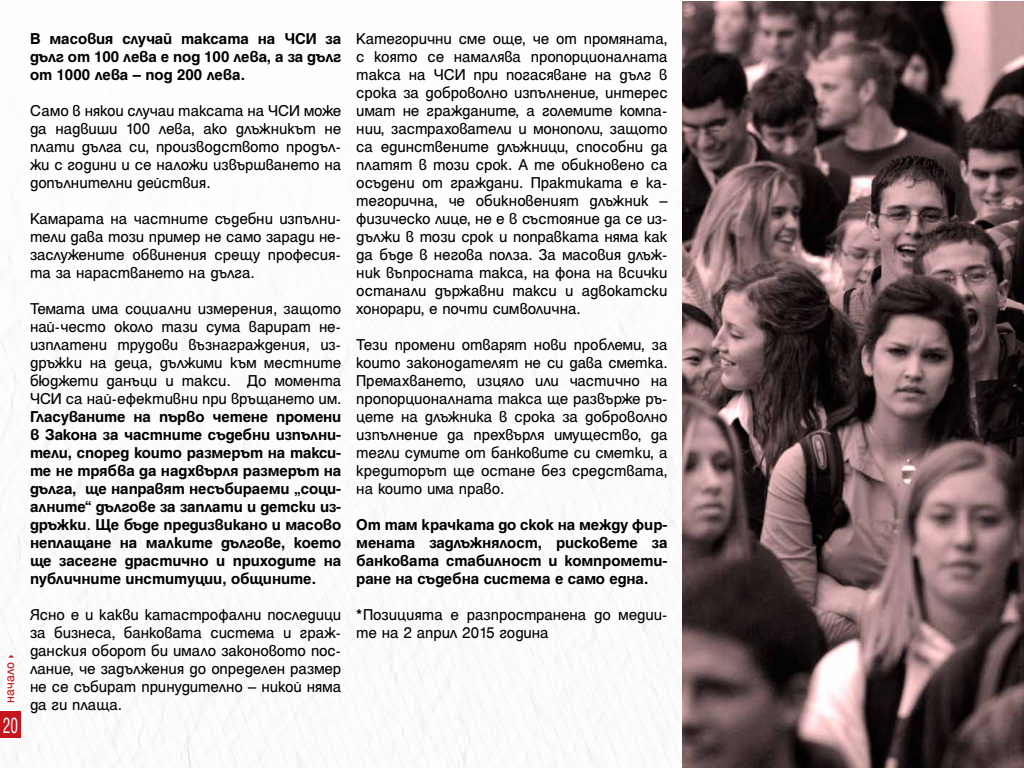
<style>
.page{position:relative;width:1024px;height:768px;background:#fff}
.page>*{position:absolute;margin:0;border:0;box-sizing:border-box;transform-origin:0 0}
.t1{font:condensed 24px "Helen Bg";color:#fff;scale:.75 1}
.t2{font:17px/18px "Helen Bg";color:#000;text-align:justify}
.t3{font:700 17px/18px "Helen Bg";letter-spacing:-.005em;color:#000;text-align:justify}
.t4{font:14px "Helen Bg";letter-spacing:.005em;color:#c4161c}
.s1{font-weight:400}
</style>
<div class="page">
<img style="left:0;top:1px;width:683px;height:767px">
<div style="left:0;top:711px;width:21px;height:27px;background:#c4161c"></div>
<img style="left:683px;top:1px;width:341px;height:767px">
<p class="t4" style="left:2px;top:703px;width:52px;rotate:-90deg">начало✔</p>
<h1 class="t1" style="left:3px;top:712px;width:22px">20</h1>
<p class="t3" style="left:30px;top:29px;width:313px">В масовия случай таксата на ЧСИ за дълг от 100 лева е под 100 лева, а за дълг от 1000 лева – под 200 лева.</p>
<p class="t2" style="left:30px;top:101px;width:313px">Само в някои случаи таксата на ЧСИ може да надвиши 100 лева, ако длъжникът не плати дълга си, производството продъл&shy;жи с години и се наложи извършването на допълнителни действия.</p>
<p class="t2" style="left:30px;top:209px;width:313px">Камарата на частните съдебни изпълни&shy;тели дава този пример не само заради не&shy;заслужените обвинения срещу професия&shy;та за нарастването на дълга.</p>
<p class="t2" style="left:30px;top:299px;width:313px">Темата има социални измерения, защото най-често около тази сума варират не&shy;изплатени трудови възнаграждения, из&shy;дръжки на деца, дължими към местните бюджети данъци и такси. До момента ЧСИ са най-ефективни при връщането им.</p>
<p class="t3" style="left:30px;top:407px;width:313px">Гласуваните на първо четене промени в Закона за частните съдебни изпълни&shy;тели, според които размерът на такси&shy;те не трябва да надхвърля размерът на дълга, ще направят несъбираеми „соци&shy;алните” дългове за заплати и детски из&shy;дръжки<span class="s1">.</span> Ще бъде предизвикано и масово неплащане на малките дългове, което ще засегне драстично и приходите на публичните институции, общините.</p>
<p class="t2" style="left:30px;top:605px;width:313px">Ясно е и какви катастрофални последици за бизнеса, банковата система и граж&shy;данския оборот би имало законовото пос&shy;лание, че задължения до определен размер не се събират принудително – никой няма да ги плаща.</p>
<p class="t2" style="left:356px;top:29px;width:313px">Категорични сме още, че от промяната, с която се намалява пропорционалната такса на ЧСИ при погасяване на дълг в срока за доброволно изпълнение, интерес имат не гражданите, а големите компа&shy;нии, застрахователи и монополи, защото са единствените длъжници, способни да платят в този срок. А те обикновено са осъдени от граждани. Практиката е ка&shy;тегорична, че обикновеният длъжник – физическо лице, не е в състояние да се из&shy;дължи в този срок и поправката няма как да бъде в негова полза. За масовия длъж&shy;ник въпросната такса, на фона на всички останали държавни такси и адвокатски хонорари, е почти символична.</p>
<p class="t2" style="left:356px;top:335px;width:313px">Тези промени отварят нови проблеми, за които законодателят не си дава сметка.<br>Премахването, изцяло или частично на пропорционалната такса ще развърже ръ&shy;цете на длъжника в срока за доброволно изпълнение да прехвърля имущество, да тегли сумите от банковите си сметки, а кредиторът ще остане без средствата, на които има право.</p>
<p class="t3" style="left:356px;top:515px;width:313px">От там крачката до скок на между фир&shy;мената задлъжнялост, рисковете за банковата стабилност и компромети&shy;ране на съдебна система е само една.</p>
<p class="t2" style="left:356px;top:605px;width:313px">*Позицията е разпространена до медии&shy;те на 2 април 2015 година</p>
</div>
